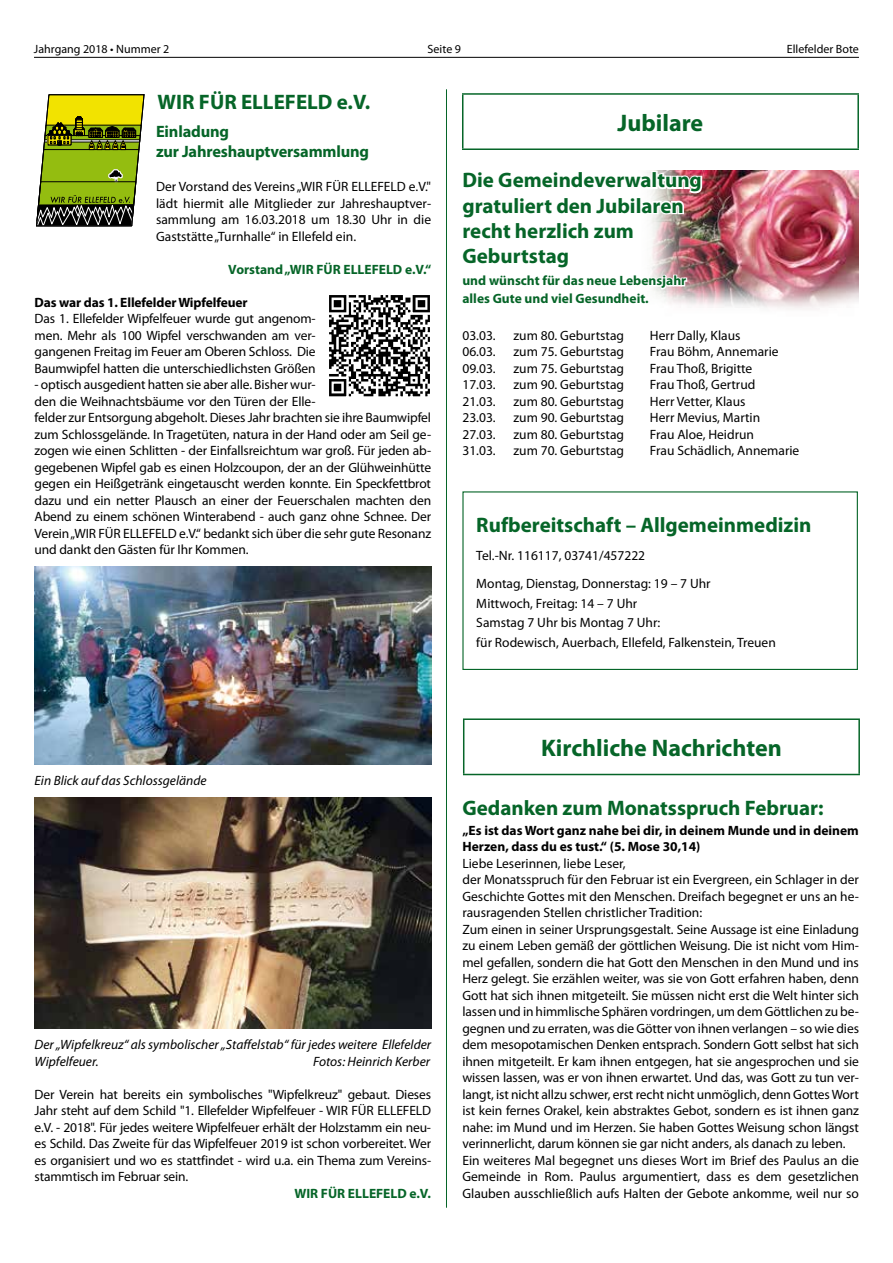
<style>
.page{position:relative;width:893px;height:1263px;background:#fff}
.page>*{position:absolute;margin:0;border:0;box-sizing:border-box;transform-origin:0 0}
.t1{font:700 24px "Myriad Pro";color:#066528}
.t2{font:700 21px/25.2px "Myriad Pro";color:#066528}
.t3{font:700 16.5px/19.8px "Myriad Pro";letter-spacing:-.01em;color:#066528}
.t4{font:13.5px/16.5px "Myriad Pro";letter-spacing:-.01em;color:#000}
.t5{font:italic 13.5px/16.5px "Myriad Pro";color:#000}
.t6{font:700 13.5px/16.5px "Myriad Pro";color:#000}
.t7{font:700 13.5px/18px "Myriad Pro";color:#066528}
.t8{font:12px "Myriad Pro";color:#000}
</style>
<div class="page">
<hr style="left:34px;top:57px;width:825px;height:1px;background:#000">
<hr style="left:446px;top:89px;width:1px;height:1119px;background:#066528">
<img style="left:704px;top:170px;width:155px;height:139px">
<img style="left:35px;top:566px;width:396px;height:198px">
<img style="left:35px;top:797px;width:396px;height:231px">
<svg style="left:36px;top:94px;width:108px;height:132px;background:#909d2c"></svg>
<hr style="left:462px;top:93px;width:397px;height:2px;background:#066528">
<hr style="left:462px;top:95px;width:1px;height:53px;background:#066528">
<hr style="left:857px;top:95px;width:2px;height:53px;background:#066528">
<hr style="left:462px;top:148px;width:397px;height:2px;background:#066528">
<svg style="left:462px;top:124px;width:242px;height:181px"></svg>
<div style="left:462px;top:491px;width:396px;height:179px;border:1px solid #066528"></div>
<hr style="left:463px;top:718px;width:397px;height:2px;background:#066528">
<hr style="left:463px;top:720px;width:1px;height:54px;background:#066528">
<hr style="left:858px;top:720px;width:2px;height:54px;background:#066528">
<hr style="left:463px;top:774px;width:397px;height:1px;background:#066528">
<img style="left:329px;top:295px;width:101px;height:102px">
<p class="t8" style="left:34px;top:42px;width:137px">Jahrgang 2018 • Nummer 2</p>
<p class="t8" style="left:428px;top:42px;width:35px">Seite 9</p>
<p class="t8" style="left:787px;top:42px;width:74px">Ellefelder Bote</p>
<h2 class="t2" style="left:158px;top:88px;width:214px">WIR FÜR ELLEFELD e.V.</h2>
<p class="t3" style="left:156px;top:121px;width:214px">Einladung<br>zur Jahreshauptversammlung</p>
<p class="t4" style="left:156px;top:178px;width:277px;text-align:justify">Der Vorstand des Vereins „WIR FÜR ELLEFELD e.V." lädt hiermit alle Mitglieder zur Jahreshauptver&shy;sammlung am 16.03.2018 um 18.30 Uhr in die Gaststätte „Turnhalle“ in Ellefeld ein.</p>
<p class="t7" style="left:228px;top:260px;width:204px">Vorstand „WIR FÜR ELLEFELD e.V.“</p>
<p class="t6" style="left:35px;top:293px;width:214px">Das war das 1. Ellefelder Wipfelfeuer</p>
<p class="t4" style="left:35px;top:310px;width:283px;text-align:justify">Das 1. Ellefelder Wipfelfeuer wurde gut angenom&shy;men. Mehr als 100 Wipfel verschwanden am ver&shy;gangenen Freitag im Feuer am Oberen Schloss. Die Baumwipfel hatten die unterschiedlichsten Größen</p>
<p class="t4" style="left:35px;top:376px;width:398px">- optisch ausgedient hatten sie aber alle. Bisher wur-<br>den die Weihnachtsbäume vor den Türen der Elle-<br>felder zur Entsorgung abgeholt. Dieses Jahr brachten sie ihre Baumwipfel zum Schlossgelände. In Tragetüten, natura in der Hand oder am Seil ge&shy;zogen wie einen Schlitten - der Einfallsreichtum war groß. Für jeden ab&shy;gegebenen Wipfel gab es einen Holzcoupon, der an der Glühweinhütte gegen ein Heißgetränk eingetauscht werden konnte. Ein Speckfettbrot dazu und ein netter Plausch an einer der Feuerschalen machten den Abend zu einem schönen Winterabend - auch ganz ohne Schnee. Der Verein „WIR FÜR ELLEFELD e.V.“ bedankt sich über die sehr gute Resonanz und dankt den Gästen für Ihr Kommen.</p>
<h1 class="t1" style="left:618px;top:107px;width:87px">Jubilare</h1>
<h2 class="t2" style="left:462px;top:167px;width:241px">Die Gemeindeverwaltung gratuliert den Jubilaren recht herzlich zum<br>Geburtstag</h2>
<p class="t7" style="left:462px;top:271px;width:225px">und wünscht für das neue Lebensjahr alles Gute und viel Gesundheit.</p>
<p class="t4" style="left:462px;top:327px;width:35px">03.03.</p>
<p class="t4" style="left:513px;top:327px;width:112px">zum 80. Geburtstag</p>
<p class="t4" style="left:650px;top:327px;width:92px">Herr Dally, Klaus</p>
<p class="t4" style="left:462px;top:343px;width:35px">06.03.</p>
<p class="t4" style="left:513px;top:343px;width:112px">zum 75. Geburtstag</p>
<p class="t4" style="left:650px;top:343px;width:130px">Frau Böhm, Annemarie</p>
<p class="t4" style="left:462px;top:360px;width:35px">09.03.</p>
<p class="t4" style="left:513px;top:360px;width:112px">zum 75. Geburtstag</p>
<p class="t4" style="left:650px;top:360px;width:104px">Frau Thoß, Brigitte</p>
<p class="t4" style="left:462px;top:376px;width:35px">17.03.</p>
<p class="t4" style="left:513px;top:376px;width:112px">zum 90. Geburtstag</p>
<p class="t4" style="left:650px;top:376px;width:107px">Frau Thoß, Gertrud</p>
<p class="t4" style="left:462px;top:393px;width:35px">21.03.</p>
<p class="t4" style="left:513px;top:393px;width:112px">zum 80. Geburtstag</p>
<p class="t4" style="left:650px;top:393px;width:97px">Herr Vetter, Klaus</p>
<p class="t4" style="left:462px;top:409px;width:35px">23.03.</p>
<p class="t4" style="left:513px;top:409px;width:112px">zum 90. Geburtstag</p>
<p class="t4" style="left:650px;top:409px;width:112px">Herr Mevius, Martin</p>
<p class="t4" style="left:462px;top:426px;width:35px">27.03.</p>
<p class="t4" style="left:513px;top:426px;width:112px">zum 80. Geburtstag</p>
<p class="t4" style="left:650px;top:426px;width:106px">Frau Aloe, Heidrun</p>
<p class="t4" style="left:462px;top:442px;width:35px">31.03.</p>
<p class="t4" style="left:513px;top:442px;width:112px">zum 70. Geburtstag</p>
<p class="t4" style="left:650px;top:442px;width:151px">Frau Schädlich, Annemarie</p>
<h2 class="t2" style="left:476px;top:512px;width:337px">Rufbereitschaft – Allgemeinmedizin</h2>
<p class="t4" style="left:476px;top:542px;width:236px;line-height:28px">Tel.-Nr. 116117, 03741/457222<br>Montag, Dienstag, Donnerstag: 19 – 7 Uhr</p>
<p class="t4" style="left:476px;top:593px;width:301px;line-height:19.5px">Mittwoch, Freitag: 14 – 7 Uhr<br>Samstag 7 Uhr bis Montag 7 Uhr:<br>für Rodewisch, Auerbach, Ellefeld, Falkenstein, Treuen</p>
<p class="t5" style="left:35px;top:772px;width:173px">Ein Blick auf das Schlossgelände</p>
<p class="t5" style="left:35px;top:1036px;width:398px">Der „Wipfelkreuz“ als symbolischer „Staffelstab“ für jedes weitere Ellefelder<br>Wipfelfeuer.</p>
<p class="t5" style="left:313px;top:1053px;width:118px">Fotos: Heinrich Kerber</p>
<p class="t4" style="left:35px;top:1086px;width:398px;text-align:justify">Der Verein hat bereits ein symbolisches "Wipfelkreuz" gebaut. Dieses Jahr steht auf dem Schild "1. Ellefelder Wipfelfeuer - WIR FÜR ELLEFELD e.V. - 2018". Für jedes weitere Wipfelfeuer erhält der Holzstamm ein neu&shy;es Schild. Das Zweite für das Wipfelfeuer 2019 ist schon vorbereitet. Wer es organisiert und wo es stattfindet - wird u.a. ein Thema zum Vereins&shy;stammtisch im Februar sein.</p>
<p class="t7" style="left:294px;top:1184px;width:138px">WIR FÜR ELLEFELD e.V.</p>
<h1 class="t1" style="left:541px;top:732px;width:242px">Kirchliche Nachrichten</h1>
<h2 class="t2" style="left:462px;top:795px;width:363px">Gedanken zum Monatsspruch Februar:</h2>
<p class="t6" style="left:462px;top:821px;width:398px">„Es ist das Wort ganz nahe bei dir, in deinem Munde und in deinem<br>Herzen, dass du es tust.“ (5. Mose 30,14)</p>
<p class="t4" style="left:462px;top:855px;width:398px">Liebe Leserinnen, liebe Leser,<br>der Monatsspruch für den Februar ist ein Evergreen, ein Schlager in der Geschichte Gottes mit den Menschen. Dreifach begegnet er uns an he&shy;rausragenden Stellen christlicher Tradition:<br>Zum einen in seiner Ursprungsgestalt. Seine Aussage ist eine Einladung zu einem Leben gemäß der göttlichen Weisung. Die ist nicht vom Him&shy;mel gefallen, sondern die hat Gott den Menschen in den Mund und ins Herz gelegt. Sie erzählen weiter, was sie von Gott erfahren haben, denn Gott hat sich ihnen mitgeteilt. Sie müssen nicht erst die Welt hinter sich lassen und in himmlische Sphären vordringen, um dem Göttlichen zu be&shy;gegnen und zu erraten, was die Götter von ihnen verlangen – so wie dies dem mesopotamischen Denken entsprach. Sondern Gott selbst hat sich ihnen mitgeteilt. Er kam ihnen entgegen, hat sie angesprochen und sie wissen lassen, was er von ihnen erwartet. Und das, was Gott zu tun ver&shy;langt, ist nicht allzu schwer, erst recht nicht unmöglich, denn Gottes Wort ist kein fernes Orakel, kein abstraktes Gebot, sondern es ist ihnen ganz nahe: im Mund und im Herzen. Sie haben Gottes Weisung schon längst verinnerlicht, darum können sie gar nicht anders, als danach zu leben.<br>Ein weiteres Mal begegnet uns dieses Wort im Brief des Paulus an die Gemeinde in Rom. Paulus argumentiert, dass es dem gesetzlichen Glauben ausschließlich aufs Halten der Gebote ankomme, weil nur so</p>
</div>
